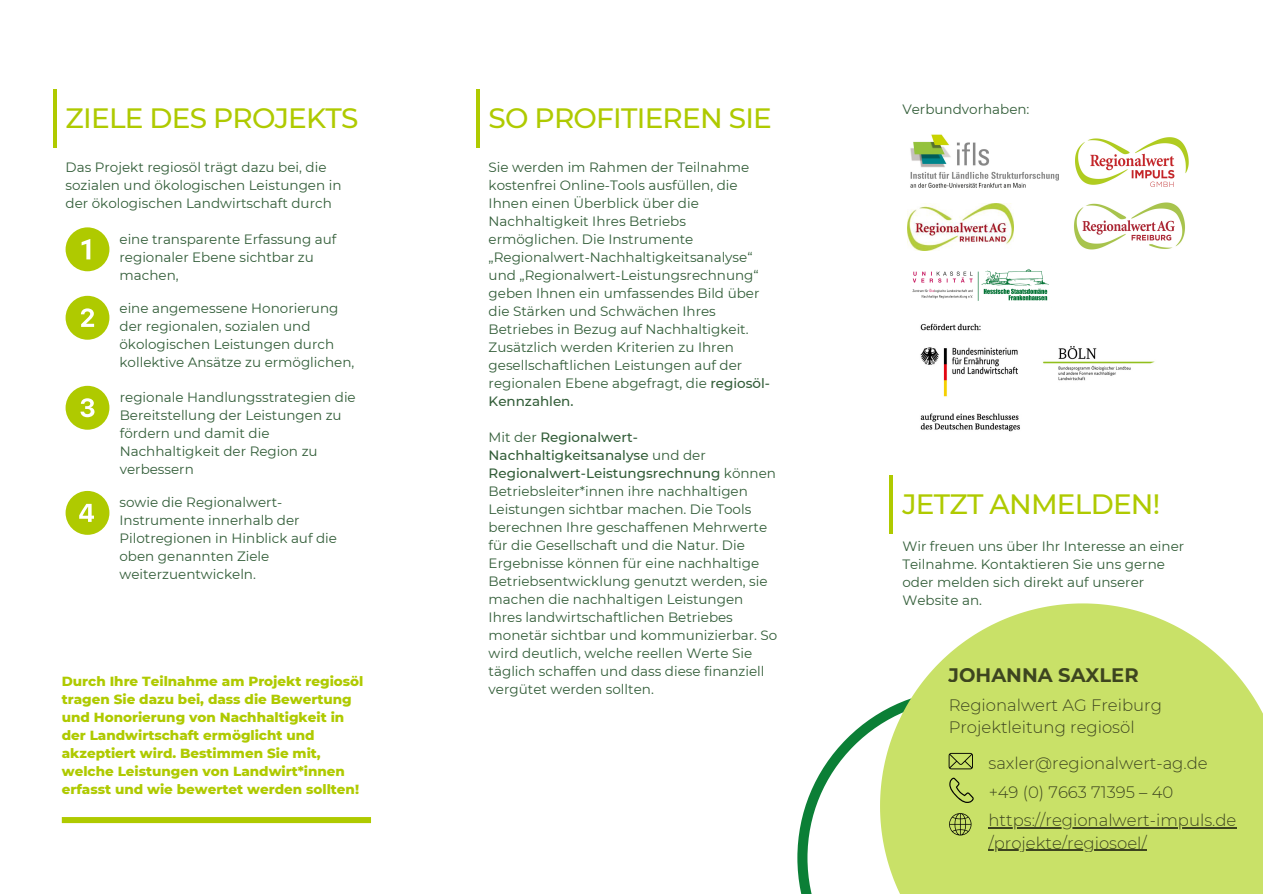
<style>
.page{position:relative;width:1263px;height:894px;background:#fff}
.page>*{position:absolute;margin:0;border:0;box-sizing:border-box;transform-origin:0 0}
.t1{font:500 27.9px "Montserrat";letter-spacing:-.025em;color:#afca00}
.t2{font:700 19.5px "Montserrat";color:#000}
.t3{font:300 16.5px/28.5px "Montserrat";color:#000}
.t4{font:13.5px/18px "Montserrat";color:#325d38}
.t5{font:800 13.5px/18px "Montserrat";color:#afca00}
.s1{font-weight:500}
</style>
<div class="page">
<svg style="left:62px;top:817px;width:309px;height:5px;background:#afca02"></svg>
<hr style="left:53px;top:89px;width:3px;height:59px;background:#afca00">
<svg style="left:66px;top:227px;width:43px;height:44px"></svg>
<svg style="left:66px;top:296px;width:43px;height:43px"></svg>
<svg style="left:66px;top:386px;width:43px;height:43px"></svg>
<hr style="left:476px;top:89px;width:3px;height:59px;background:#afca00">
<svg style="left:797px;top:713px;width:83px;height:180px"></svg>
<svg style="left:880px;top:603px;width:383px;height:290px;background:#cfe47c"></svg>
<hr style="left:890px;top:475px;width:3px;height:58px;background:#afca00">
<svg style="left:949px;top:777px;width:25px;height:25px"></svg>
<svg style="left:949px;top:752px;width:24px;height:17px"></svg>
<svg style="left:949px;top:812px;width:22px;height:23px"></svg>
<img style="left:920px;top:323px;width:235px;height:109px">
<img style="left:908px;top:203px;width:105px;height:48px">
<img style="left:1076px;top:137px;width:112px;height:49px">
<img style="left:1074px;top:202px;width:111px;height:48px">
<img style="left:912px;top:269px;width:137px;height:32px">
<svg style="left:66px;top:491px;width:43px;height:43px"></svg>
<img style="left:910px;top:134px;width:148px;height:53px">
<hr style="left:988px;top:826px;width:248px;height:2px;background:#000">
<hr style="left:988px;top:849px;width:159px;height:1px;background:#000">
<p class="t1" style="left:66px;top:101px;width:294px">ZIELE DES PROJEKTS</p>
<p class="t4" style="left:66px;top:158px;width:277px">Das Projekt regiosöl trägt dazu bei, die sozialen und ökologischen Leistungen in der ökologischen Landwirtschaft durch</p>
<p class="t4" style="left:120px;top:230px;width:218px">eine transparente Erfassung auf</p>
<p class="t4" style="left:120px;top:248px;width:196px">regionaler Ebene sichtbar zu machen,</p>
<p class="t4" style="left:120px;top:299px;width:236px">eine angemessene Honorierung der regionalen, sozialen und ökologischen Leistungen durch kollektive Ansätze zu ermöglichen,</p>
<p class="t4" style="left:120px;top:388px;width:237px">regionale Handlungsstrategien die<br>Bereitstellung der Leistungen zu fördern und damit die<br>Nachhaltigkeit der Region zu verbessern</p>
<p class="t4" style="left:120px;top:492px;width:219px">sowie die Regionalwert-<br>Instrumente innerhalb der<br>Pilotregionen in Hinblick auf die oben genannten Ziele weiterzuentwickeln.</p>
<p class="t5" style="left:62px;top:672px;width:303px">Durch Ihre Teilnahme am Projekt regiosöl tragen Sie dazu bei, dass die Bewertung und Honorierung von Nachhaltigkeit in der Landwirtschaft ermöglicht und akzeptiert wird. Bestimmen Sie mit, welche Leistungen von Landwirt*innen erfasst und wie bewertet werden sollten!</p>
<p class="t1" style="left:489px;top:101px;width:285px">SO PROFITIEREN SIE</p>
<p class="t4" style="left:489px;top:158px;width:283px">Sie werden im Rahmen der Teilnahme kostenfrei Online-Tools ausfüllen, die Ihnen einen Überblick über die Nachhaltigkeit Ihres Betriebs ermöglichen. Die Instrumente „Regionalwert-Nachhaltigkeitsanalyse“ und „Regionalwert-Leistungsrechnung“ geben Ihnen ein umfassendes Bild über die Stärken und Schwächen Ihres Betriebes in Bezug auf Nachhaltigkeit.<br>Zusätzlich werden Kriterien zu Ihren gesellschaftlichen Leistungen auf der regionalen Ebene abgefragt, die <span class="s1">regiosöl-Kennzahlen.</span></p>
<p class="t4" style="left:489px;top:428px;width:290px">Mit der <span class="s1">Regionalwert-Nachhaltigkeitsanalyse</span> und der <span class="s1">Regionalwert-Leistungsrechnung</span> können Betriebsleiter*innen ihre nachhaltigen Leistungen sichtbar machen. Die Tools berechnen Ihre geschaffenen Mehrwerte für die Gesellschaft und die Natur. Die Ergebnisse können für eine nachhaltige Betriebsentwicklung genutzt werden, sie machen die nachhaltigen Leistungen Ihres landwirtschaftlichen Betriebes monetär sichtbar und kommunizierbar. So wird deutlich, welche reellen Werte Sie täglich schaffen und dass diese finanziell vergütet werden sollten.</p>
<p class="t4" style="left:902px;top:100px;width:129px">Verbundvorhaben:</p>
<p class="t1" style="left:902px;top:486px;width:259px">JETZT ANMELDEN!</p>
<p class="t4" style="left:902px;top:536px;width:283px">Wir freuen uns über Ihr Interesse an einer<br>Teilnahme. Kontaktieren Sie uns gerne oder melden sich direkt auf unserer<br>Website an.</p>
<h2 class="t2" style="left:949px;top:662px;width:192px">JOHANNA SAXLER</h2>
<p class="t3" style="left:949px;top:693px;width:215px;line-height:22.5px">Regionalwert AG Freiburg<br>Projektleitung regiosöl</p>
<p class="t3" style="left:988px;top:748px;width:249px">saxler@regionalwert-ag.de +49 (0) 7663 71395 – 40 https://regionalwert-impuls.de</p>
<p class="t3" style="left:988px;top:828px;width:160px">/projekte/regiosoel/</p>
</div>
